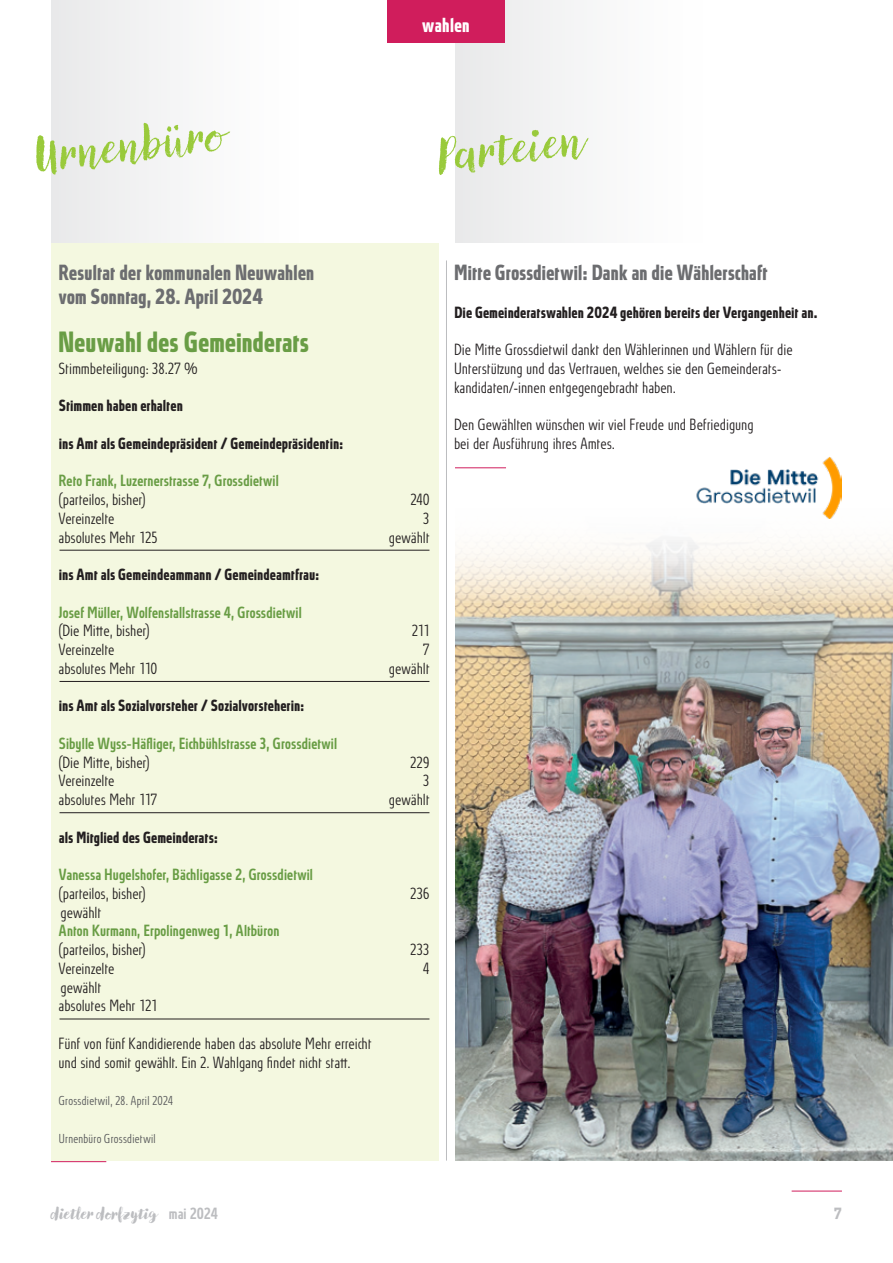
<style>
.page{position:relative;width:893px;height:1263px;background:#fff}
.page>*{position:absolute;margin:0;border:0;box-sizing:border-box;transform-origin:0 0}
.t1{font:48px "Canvas Script";color:#99ca3b}
.t2{font:700 27px "Absolut Standard Cond";letter-spacing:.02em;color:#699d45}
.t3{font:700 20.25px "Absolut Standard Cond";letter-spacing:.02em;color:#6c6d70}
.t4{font:700 18.75px "Absolut Standard Cond";letter-spacing:.03em;color:#fff}
.t5{font:800 16.5px "Canvas Script";letter-spacing:-.005em;color:#bcbdc0}
.t6{font:300 15px/18.8px "Absolut Standard Cond";letter-spacing:-.005em;color:#231f20}
.t7{font:700 15px "Absolut Standard Cond";letter-spacing:.03em;color:#231f20}
.t8{font:500 15px "Absolut Standard Cond";letter-spacing:.005em;color:#699d45}
.t9{font:700 15px "Absolut Standard Cond";color:#bcbdc0}
.t10{font:300 12px "Absolut Standard Cond";letter-spacing:.01em;color:#57585a}
.s1{font-family:"Absolut Standard Cond";font-weight:500;font-size:15px}
</style>
<div class="page">
<hr style="left:446px;top:260px;width:1px;height:900px;background:#bcbdc0">
<hr style="left:792px;top:1191px;width:50px;height:1px;background:#d01d5c">
<div style="left:51px;top:243px;width:387px;height:917px;background:#f4f8e0"></div>
<hr style="left:455px;top:468px;width:51px;height:1px;background:#d01d5c">
<div style="left:51px;top:0;width:252px;height:242px;background:#f5f5f6"></div>
<hr style="left:60px;top:550px;width:369px;height:1px;background:#231f20">
<hr style="left:60px;top:681px;width:369px;height:1px;background:#231f20">
<hr style="left:60px;top:812px;width:369px;height:1px;background:#231f20">
<hr style="left:60px;top:1019px;width:369px;height:1px;background:#231f20">
<hr style="left:51px;top:1161px;width:55px;height:1px;background:#d01d5c">
<div style="left:455px;top:0;width:252px;height:242px;background:#f5f6f6"></div>
<img style="left:455px;top:486px;width:438px;height:675px">
<img style="left:668px;top:456px;width:173px;height:62px">
<div style="left:388px;top:0;width:117px;height:43px;background:#d01d5c"></div>
<p class="t1" style="left:32px;top:126px;width:194px;rotate:-7deg">Urnenbüro</p>
<p class="t4" style="left:423px;top:13px;width:49px">wahlen</p>
<p class="t1" style="left:435px;top:126px;width:149px;rotate:-7deg">Parteien</p>
<p class="t3" style="left:60px;top:260px;width:257px">Resultat der kommunalen Neuwahlen</p>
<p class="t3" style="left:60px;top:284px;width:205px">vom Sonntag, 28. April 2024</p>
<p class="t2" style="left:60px;top:326px;width:252px">Neuwahl des Gemeinderats</p>
<p class="t6" style="left:60px;top:359px;width:141px">Stimmbeteiligung: 38.27 %</p>
<p class="t7" style="left:60px;top:397px;width:125px">Stimmen haben erhalten</p>
<p class="t7" style="left:60px;top:434px;width:286px">ins Amt als Gemeindepräsident / Gemeindepräsidentin:</p>
<p class="t8" style="left:60px;top:472px;width:222px">Reto Frank, Luzernerstrasse 7, Grossdietwil</p>
<p class="t6" style="left:60px;top:490px;width:89px">(parteilos, bisher)</p>
<p class="t6" style="left:412px;top:490px;width:21px">240</p>
<p class="t6" style="left:60px;top:509px;width:58px">Vereinzelte</p>
<p class="t6" style="left:424px;top:509px;width:8px">3</p>
<p class="t6" style="left:60px;top:528px;width:101px">absolutes Mehr 125</p>
<p class="t6" style="left:390px;top:528px;width:42px">gewählt</p>
<p class="t7" style="left:60px;top:565px;width:262px">ins Amt als Gemeindeammann / Gemeindeamtfrau:</p>
<p class="t8" style="left:60px;top:603px;width:245px">Josef Müller, Wolfenstallstrasse 4, Grossdietwil</p>
<p class="t6" style="left:60px;top:621px;width:93px">(Die Mitte, bisher)</p>
<p class="t6" style="left:413px;top:621px;width:19px">211</p>
<p class="t6" style="left:60px;top:640px;width:58px">Vereinzelte</p>
<p class="t6" style="left:424px;top:640px;width:8px">7</p>
<p class="t6" style="left:60px;top:659px;width:100px">absolutes Mehr 110</p>
<p class="t6" style="left:390px;top:659px;width:42px">gewählt</p>
<p class="t7" style="left:60px;top:697px;width:247px">ins Amt als Sozialvorsteher / Sozialvorsteherin:</p>
<p class="t8" style="left:60px;top:734px;width:280px">Sibylle Wyss-Häfliger, Eichbühlstrasse 3, Grossdietwil</p>
<p class="t6" style="left:60px;top:753px;width:93px">(Die Mitte, bisher)</p>
<p class="t6" style="left:411px;top:753px;width:21px">229</p>
<p class="t6" style="left:60px;top:771px;width:58px">Vereinzelte</p>
<p class="t6" style="left:424px;top:771px;width:8px">3</p>
<p class="t6" style="left:60px;top:790px;width:100px">absolutes Mehr 117</p>
<p class="t6" style="left:390px;top:790px;width:42px">gewählt</p>
<p class="t7" style="left:60px;top:828px;width:160px">als Mitglied des Gemeinderats:</p>
<p class="t8" style="left:60px;top:865px;width:256px">Vanessa Hugelshofer, Bächligasse 2, Grossdietwil</p>
<p class="t6" style="left:60px;top:884px;width:89px">(parteilos, bisher)</p>
<p class="t6" style="left:411px;top:884px;width:21px">236</p>
<p class="t6" style="left:62px;top:903px;width:42px">gewählt</p>
<p class="t8" style="left:60px;top:922px;width:222px">Anton Kurmann, Erpolingenweg 1, Altbüron</p>
<p class="t6" style="left:60px;top:940px;width:89px">(parteilos, bisher)</p>
<p class="t6" style="left:411px;top:940px;width:21px">233</p>
<p class="t6" style="left:60px;top:959px;width:58px">Vereinzelte</p>
<p class="t6" style="left:424px;top:959px;width:8px">4</p>
<p class="t6" style="left:62px;top:978px;width:42px">gewählt</p>
<p class="t6" style="left:60px;top:996px;width:100px">absolutes Mehr 121</p>
<p class="t6" style="left:60px;top:1034px;width:314px">Fünf von fünf Kandidierende haben das absolute Mehr erreicht und sind somit gewählt. Ein 2. Wahlgang findet nicht statt.</p>
<p class="t10" style="left:60px;top:1093px;width:116px">Grossdietwil, 28. April 2024</p>
<p class="t10" style="left:60px;top:1130px;width:98px">Urnenbüro Grossdietwil</p>
<p class="t3" style="left:455px;top:260px;width:315px">Mitte Grossdietwil: Dank an die Wählerschaft</p>
<p class="t7" style="left:455px;top:303px;width:364px">Die Gemeinderatswahlen 2024 gehören bereits der Vergangenheit an.</p>
<p class="t6" style="left:455px;top:340px;width:340px">Die Mitte Grossdietwil dankt den Wählerinnen und Wählern für die</p>
<p class="t6" style="left:455px;top:359px;width:329px">Unterstützung und das Vertrauen, welches sie den Gemeinderats-</p>
<p class="t6" style="left:455px;top:378px;width:223px">kandidaten/-innen entgegengebracht haben.</p>
<p class="t6" style="left:455px;top:415px;width:301px">Den Gewählten wünschen wir viel Freude und Befriedigung</p>
<p class="t6" style="left:455px;top:434px;width:162px">bei der Ausführung ihres Amtes.</p>
<p class="t5" style="left:51px;top:1203px;width:169px">dietler dorfzytig <span class="s1">mai 2024</span></p>
<p class="t9" style="left:835px;top:1204px;width:9px">7</p>
</div>
